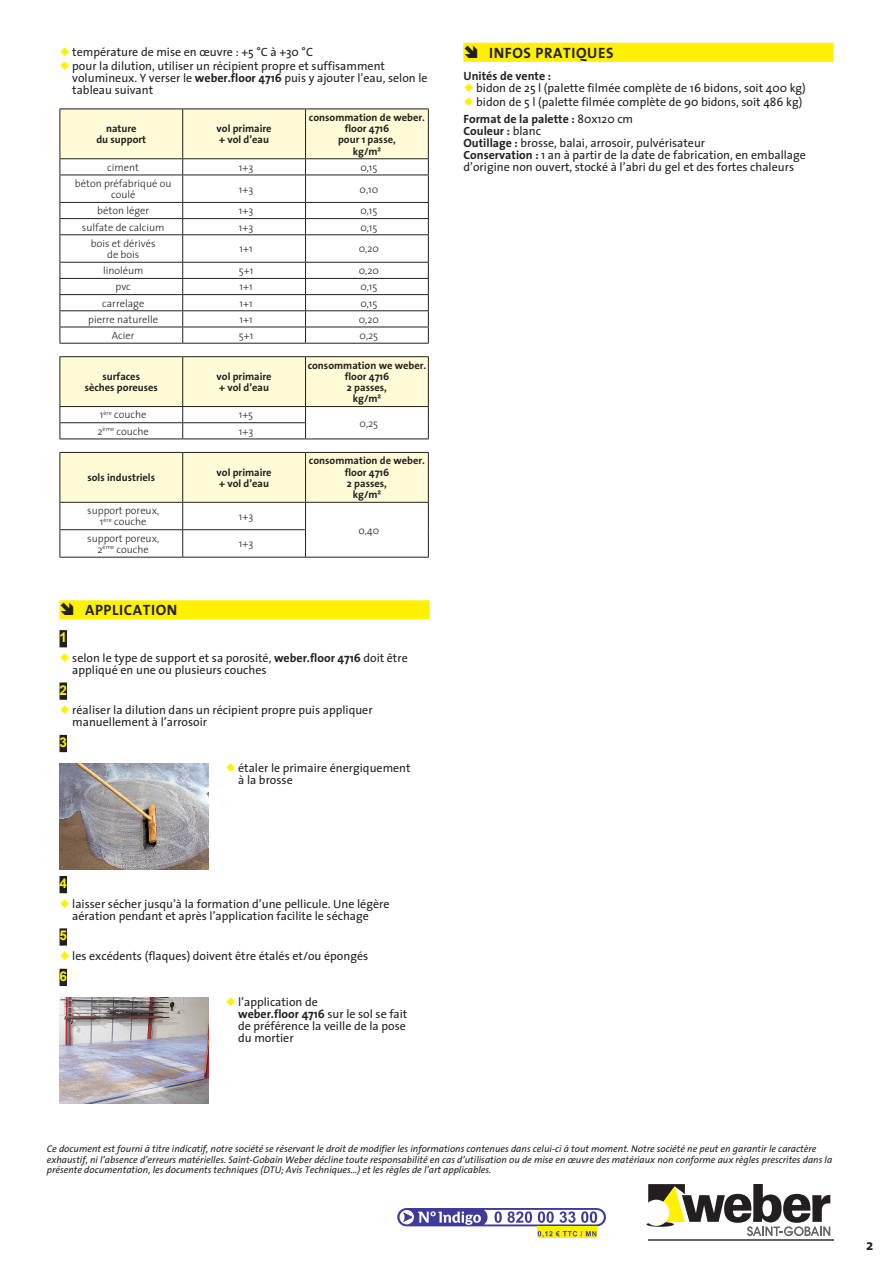
<style>
.page{position:relative;width:893px;height:1263px;background:#fff}
.page>*{position:absolute;margin:0;border:0;box-sizing:border-box;transform-origin:0 0}
.t1{font:700 15px "The Sans";letter-spacing:.04em;color:#231f20}
.TITRE_PARAGRAPHE{font:700 13.5px "Arial";color:#fff101}
.TEXTE{font:12px/12px "The Sans";color:#231f20}
.TEXTE-2{font:700 12px "The Sans";color:#231f20}
.texte_emploi_tableau{font:300 10.5px/11.2px "The Sans";color:#231f20;text-align:center}
.texte_emploi_tableau-2{font:700 10.5px/11.2px "The Sans";color:#231f20;text-align:center}
.mention_legale{font:italic 9.75px/10.5px "The Sans";color:#231f20}
.s1{color:#fff101}
.s2{font-weight:700}
</style>
<div class="page">
<div style="left:60px;top:601px;width:369px;height:18px;background:#fff101"></div>
<div style="left:60px;top:600px;width:369px;height:18px;background:#fff101"></div>
<div style="left:60px;top:630px;width:7px;height:17px;background:#231f20"></div>
<div style="left:60px;top:682px;width:7px;height:18px;background:#231f20"></div>
<div style="left:60px;top:735px;width:7px;height:17px;background:#231f20"></div>
<div style="left:60px;top:876px;width:7px;height:17px;background:#231f20"></div>
<div style="left:60px;top:928px;width:7px;height:18px;background:#231f20"></div>
<div style="left:60px;top:969px;width:7px;height:17px;background:#231f20"></div>
<hr style="left:60px;top:343px;width:123px;height:1px;background:#231f20">
<hr style="left:183px;top:343px;width:123px;height:1px;background:#231f20">
<svg style="left:60px;top:109px;width:369px;height:234px"></svg>
<hr style="left:306px;top:343px;width:123px;height:1px;background:#231f20">
<hr style="left:60px;top:356px;width:123px;height:1px;background:#231f20">
<hr style="left:183px;top:356px;width:123px;height:1px;background:#231f20">
<hr style="left:306px;top:356px;width:123px;height:1px;background:#231f20">
<hr style="left:60px;top:439px;width:123px;height:1px;background:#231f20">
<hr style="left:183px;top:439px;width:123px;height:1px;background:#231f20">
<svg style="left:60px;top:357px;width:369px;height:82px"></svg>
<hr style="left:306px;top:439px;width:123px;height:1px;background:#231f20">
<hr style="left:60px;top:557px;width:123px;height:1px;background:#231f20">
<hr style="left:183px;top:557px;width:123px;height:1px;background:#231f20">
<svg style="left:60px;top:452px;width:369px;height:105px"></svg>
<hr style="left:306px;top:557px;width:123px;height:1px;background:#231f20">
<img style="left:60px;top:763px;width:148px;height:106px">
<img style="left:60px;top:997px;width:148px;height:106px">
<div style="left:463px;top:44px;width:370px;height:18px;background:#fff21f"></div>
<div style="left:463px;top:43px;width:370px;height:18px;background:#fff101"></div>
<svg style="left:646px;top:1184px;width:188px;height:57px"></svg>
<svg style="left:646px;top:1222px;width:28px;height:5px"></svg>
<div style="left:643px;top:1200px;width:26px;height:26px;background:#fff;border-radius:50%"></div>
<svg style="left:397px;top:1208px;width:209px;height:29px"></svg>
<p class="TEXTE" style="left:60px;top:45px;width:255px"><span class="s1">○</span> température de mise en œuvre : +5 °C à +30 °C</p>
<p class="TEXTE" style="left:72px;top:59px;width:357px;text-indent:-13px"><span class="s1">○</span> pour la dilution, utiliser un récipient propre et suffisamment volumineux. Y verser le <span class="s2">weber.floor 4716</span> puis y ajouter l’eau, selon le tableau suivant</p>
<p class="texte_emploi_tableau-2" style="left:96px;top:123px;width:51px">nature<br>du support</p>
<p class="texte_emploi_tableau-2" style="left:217px;top:123px;width:57px;text-align:left">vol primaire + vol d’eau</p>
<p class="texte_emploi_tableau-2" style="left:309px;top:111px;width:117px">consommation de weber. floor 4716<br>pour 1 passe,<br>kg/m²</p>
<p class="texte_emploi_tableau" style="left:107px;top:161px;width:33px">ciment</p>
<p class="texte_emploi_tableau" style="left:239px;top:161px;width:16px">1+3</p>
<p class="texte_emploi_tableau" style="left:360px;top:161px;width:19px">0,15</p>
<p class="texte_emploi_tableau" style="left:75px;top:177px;width:98px">béton préfabriqué ou coulé</p>
<p class="texte_emploi_tableau" style="left:239px;top:183px;width:16px">1+3</p>
<p class="texte_emploi_tableau" style="left:360px;top:183px;width:20px">0,10</p>
<p class="texte_emploi_tableau" style="left:97px;top:205px;width:53px">béton léger</p>
<p class="texte_emploi_tableau" style="left:239px;top:205px;width:16px">1+3</p>
<p class="texte_emploi_tableau" style="left:360px;top:205px;width:19px">0,15</p>
<p class="texte_emploi_tableau" style="left:82px;top:221px;width:84px">sulfate de calcium</p>
<p class="texte_emploi_tableau" style="left:239px;top:221px;width:16px">1+3</p>
<p class="texte_emploi_tableau" style="left:360px;top:221px;width:19px">0,15</p>
<p class="texte_emploi_tableau" style="left:91px;top:237px;width:66px">bois et dérivés de bois</p>
<p class="texte_emploi_tableau" style="left:240px;top:243px;width:14px">1+1</p>
<p class="texte_emploi_tableau" style="left:359px;top:243px;width:22px">0,20</p>
<p class="texte_emploi_tableau" style="left:103px;top:265px;width:42px">linoléum</p>
<p class="texte_emploi_tableau" style="left:239px;top:265px;width:16px">5+1</p>
<p class="texte_emploi_tableau" style="left:359px;top:265px;width:22px">0,20</p>
<p class="texte_emploi_tableau" style="left:116px;top:281px;width:17px">pvc</p>
<p class="texte_emploi_tableau" style="left:240px;top:281px;width:14px">1+1</p>
<p class="texte_emploi_tableau" style="left:360px;top:281px;width:19px">0,15</p>
<p class="texte_emploi_tableau" style="left:102px;top:297px;width:44px">carrelage</p>
<p class="texte_emploi_tableau" style="left:240px;top:297px;width:14px">1+1</p>
<p class="texte_emploi_tableau" style="left:360px;top:297px;width:19px">0,15</p>
<p class="texte_emploi_tableau" style="left:88px;top:313px;width:71px">pierre naturelle</p>
<p class="texte_emploi_tableau" style="left:240px;top:313px;width:14px">1+1</p>
<p class="texte_emploi_tableau" style="left:359px;top:313px;width:22px">0,20</p>
<p class="texte_emploi_tableau" style="left:112px;top:329px;width:24px">Acier</p>
<p class="texte_emploi_tableau" style="left:239px;top:329px;width:16px">5+1</p>
<p class="texte_emploi_tableau" style="left:360px;top:329px;width:20px">0,25</p>
<p class="texte_emploi_tableau-2" style="left:85px;top:370px;width:75px">surfaces<br>sèches poreuses</p>
<p class="texte_emploi_tableau-2" style="left:217px;top:370px;width:57px;text-align:left">vol primaire + vol d’eau</p>
<p class="texte_emploi_tableau-2" style="left:308px;top:359px;width:120px">consommation we weber. floor 4716<br>2 passes,<br>kg/m²</p>
<p class="texte_emploi_tableau" style="left:100px;top:409px;width:48px">1<sup>ère</sup> couche</p>
<p class="texte_emploi_tableau" style="left:239px;top:409px;width:16px">1+5</p>
<p class="texte_emploi_tableau" style="left:360px;top:417px;width:20px">0,25</p>
<p class="texte_emploi_tableau" style="left:98px;top:425px;width:53px">2<sup>ème</sup> couche</p>
<p class="texte_emploi_tableau" style="left:239px;top:425px;width:16px">1+3</p>
<p class="texte_emploi_tableau-2" style="left:87px;top:472px;width:69px">sols industriels</p>
<p class="texte_emploi_tableau-2" style="left:217px;top:466px;width:57px;text-align:left">vol primaire + vol d’eau</p>
<p class="texte_emploi_tableau-2" style="left:309px;top:455px;width:117px">consommation de weber. floor 4716<br>2 passes,<br>kg/m²</p>
<p class="texte_emploi_tableau" style="left:87px;top:505px;width:74px">support poreux,<br>1<sup>ère</sup> couche</p>
<p class="texte_emploi_tableau" style="left:239px;top:510px;width:16px">1+3</p>
<p class="texte_emploi_tableau" style="left:358px;top:524px;width:22px">0,40</p>
<p class="texte_emploi_tableau" style="left:87px;top:532px;width:74px">support poreux,<br>2<sup>ème</sup> couche</p>
<p class="texte_emploi_tableau" style="left:239px;top:538px;width:16px">1+3</p>
<p class="t1" style="left:85px;top:597px;width:94px">APPLICATION</p>
<p class="TITRE_PARAGRAPHE" style="left:60px;top:628px;width:9px">1</p>
<p class="TEXTE" style="left:72px;top:651px;width:337px;text-indent:-13px"><span class="s1">○</span> selon le type de support et sa porosité, <span class="s2">weber.floor 4716</span> doit être appliqué en une ou plusieurs couches</p>
<p class="TITRE_PARAGRAPHE" style="left:60px;top:681px;width:9px">2</p>
<p class="TEXTE" style="left:72px;top:704px;width:302px;text-indent:-13px"><span class="s1">○</span> réaliser la dilution dans un récipient propre puis appliquer manuellement à l’arrosoir</p>
<p class="TITRE_PARAGRAPHE" style="left:60px;top:733px;width:9px">3</p>
<p class="TEXTE" style="left:238px;top:761px;width:174px;text-indent:-13px"><span class="s1">○</span> étaler le primaire énergiquement à la brosse</p>
<p class="t1" style="left:489px;top:40px;width:126px">INFOS PRATIQUES</p>
<p class="TEXTE-2" style="left:463px;top:66px;width:89px">Unités de vente :</p>
<p class="TEXTE" style="left:463px;top:82px;width:344px"><span class="s1">○</span> bidon de 25 l (palette filmée complète de 16 bidons, soit 400 kg)</p>
<p class="TEXTE" style="left:463px;top:96px;width:340px"><span class="s1">○</span> bidon de 5 l (palette filmée complète de 90 bidons, soit 486 kg)</p>
<p class="TEXTE" style="left:463px;top:112px;width:344px"><span class="s2">Format de la palette :</span> 80x120 cm<br><span class="s2">Couleur :</span> blanc<br><span class="s2">Outillage :</span> brosse, balai, arrosoir, pulvérisateur<br><span class="s2">Conservation :</span> 1 an à partir de la date de fabrication, en emballage d’origine non ouvert, stocké à l’abri du gel et des fortes chaleurs</p>
<p class="TITRE_PARAGRAPHE" style="left:60px;top:874px;width:9px">4</p>
<p class="TEXTE" style="left:72px;top:897px;width:319px;text-indent:-13px"><span class="s1">○</span> laisser sécher jusqu’à la formation d’une pellicule. Une légère aération pendant et après l’application facilite le séchage</p>
<p class="TITRE_PARAGRAPHE" style="left:60px;top:927px;width:9px">5</p>
<p class="TEXTE" style="left:60px;top:950px;width:310px"><span class="s1">○</span> les excédents (flaques) doivent être étalés et/ou épongés</p>
<p class="TITRE_PARAGRAPHE" style="left:60px;top:967px;width:9px">6</p>
<p class="TEXTE" style="left:238px;top:995px;width:171px;text-indent:-13px"><span class="s1">○</span> l’application de<br><span class="s2">weber.floor 4716</span> sur le sol se fait de préférence la veille de la pose du mortier</p>
<p class="mention_legale" style="left:47px;top:1143px;width:787px">Ce document est fourni à titre indicatif, notre société se réservant le droit de modifier les informations contenues dans celui-ci à tout moment. Notre société ne peut en garantir le caractère exhaustif, ni l’absence d’erreurs matérielles. Saint-Gobain Weber décline toute responsabilité en cas d’utilisation ou de mise en œuvre des matériaux non conforme aux règles prescrites dans la présente documentation, les documents techniques (DTU; Avis Techniques…) et les règles de l’art applicables.</p>
<p class="t1" style="left:866px;top:1232px;width:9px">2</p>
</div>
